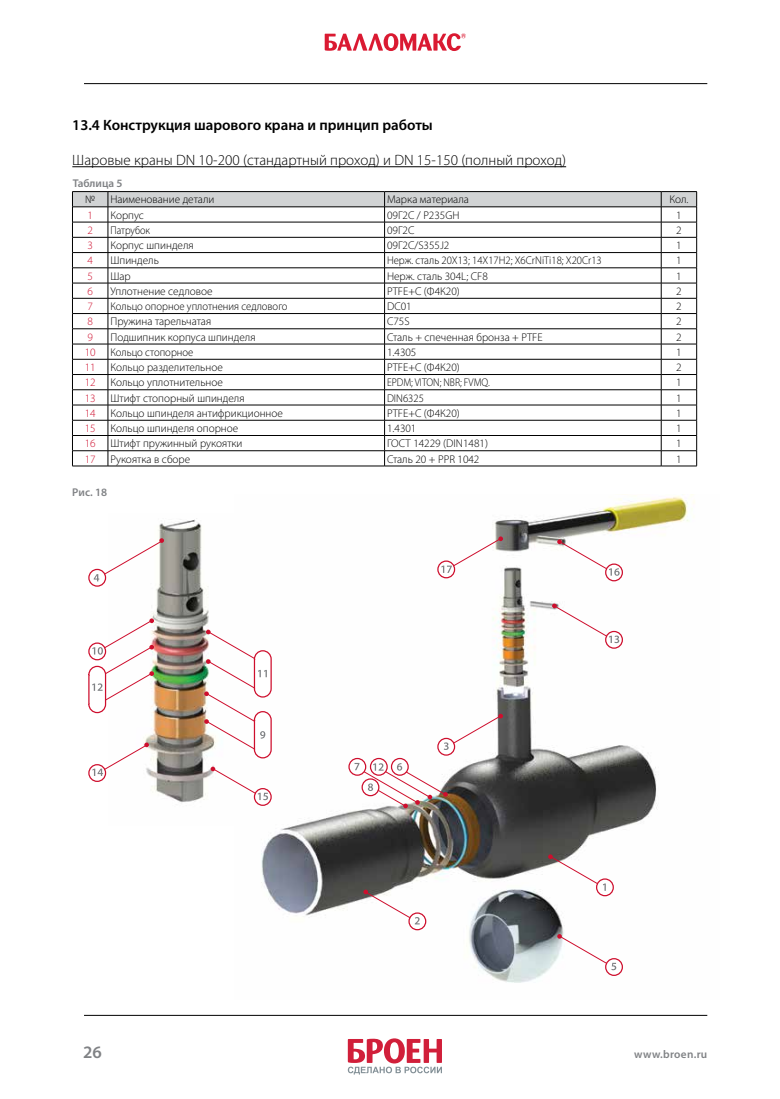
<style>
.page{position:relative;width:780px;height:1099px;background:#fff}
.page>*{position:absolute;margin:0;border:0;box-sizing:border-box;transform-origin:0 0}
.t1{font:600 17.5px "Myriad Pro";color:#808285}
.t2{font:300 15px "Myriad Pro";color:#000}
.t3{font:600 15px "Myriad Pro";color:#000}
.t4{font:300 11.25px "Myriad Pro";color:#000}
.t5{font:300 11.25px "Myriad Pro";color:#000;scale:.95 1}
.t6{font:300 11.25px "Myriad Pro";color:#000;scale:.9 1}
.t7{font:300 11.25px "Myriad Pro";color:#ce0e2d}
.t8{font:600 11.25px "Myriad Pro";color:#808285}
.t9{font:600 11.25px "Myriad Pro";letter-spacing:.025em;color:#808285}
</style>
<div class="page">
<svg style="left:348px;top:1038px;width:94px;height:36px"></svg>
<hr style="left:84px;top:1015px;width:623px;height:1px;background:#000">
<svg style="left:325px;top:33px;width:141px;height:18px"></svg>
<hr style="left:84px;top:83px;width:623px;height:1px;background:#000">
<svg style="left:72px;top:191px;width:625px;height:275px"></svg>
<hr style="left:72px;top:466px;width:36px;height:1px;background:#000">
<hr style="left:108px;top:466px;width:276px;height:1px;background:#000">
<hr style="left:384px;top:466px;width:277px;height:1px;background:#000">
<hr style="left:661px;top:466px;width:35px;height:1px;background:#000">
<hr style="left:72px;top:166px;width:494px;height:1px;background:#000">
<img style="left:261px;top:494px;width:434px;height:489px">
<svg style="left:438px;top:561px;width:16px;height:16px"></svg>
<div style="left:437px;top:560px;width:18px;height:18px;border:1px solid #ce0e2d;border-radius:50%"></div>
<svg style="left:441px;top:536px;width:62px;height:37px"></svg>
<svg style="left:605px;top:564px;width:17px;height:16px"></svg>
<div style="left:605px;top:563px;width:18px;height:18px;border:1px solid #ce0e2d;border-radius:50%"></div>
<svg style="left:557px;top:539px;width:62px;height:36px"></svg>
<svg style="left:605px;top:631px;width:17px;height:17px"></svg>
<div style="left:605px;top:631px;width:18px;height:17px;border:1px solid #ce0e2d;border-radius:50%"></div>
<svg style="left:552px;top:603px;width:67px;height:40px"></svg>
<svg style="left:438px;top:738px;width:16px;height:17px"></svg>
<div style="left:437px;top:737px;width:18px;height:18px;border:1px solid #ce0e2d;border-radius:50%"></div>
<svg style="left:444px;top:713px;width:59px;height:37px"></svg>
<svg style="left:391px;top:758px;width:17px;height:17px"></svg>
<div style="left:391px;top:757px;width:18px;height:18px;border:1px solid #ce0e2d;border-radius:50%"></div>
<svg style="left:370px;top:758px;width:17px;height:17px"></svg>
<div style="left:370px;top:757px;width:18px;height:18px;border:1px solid #ce0e2d;border-radius:50%"></div>
<svg style="left:349px;top:758px;width:16px;height:17px"></svg>
<div style="left:348px;top:757px;width:18px;height:18px;border:1px solid #ce0e2d;border-radius:50%"></div>
<svg style="left:354px;top:763px;width:94px;height:45px"></svg>
<svg style="left:596px;top:879px;width:17px;height:16px"></svg>
<div style="left:596px;top:878px;width:18px;height:18px;border:1px solid #ce0e2d;border-radius:50%"></div>
<svg style="left:548px;top:854px;width:57px;height:36px"></svg>
<svg style="left:605px;top:958px;width:17px;height:17px"></svg>
<div style="left:605px;top:958px;width:18px;height:17px;border:1px solid #ce0e2d;border-radius:50%"></div>
<svg style="left:557px;top:934px;width:59px;height:36px"></svg>
<svg style="left:409px;top:913px;width:16px;height:16px"></svg>
<div style="left:408px;top:912px;width:18px;height:18px;border:1px solid #ce0e2d;border-radius:50%"></div>
<svg style="left:363px;top:889px;width:56px;height:35px"></svg>
<img style="left:145px;top:513px;width:125px;height:312px">
<svg style="left:89px;top:764px;width:16px;height:17px"></svg>
<div style="left:88px;top:764px;width:18px;height:18px;border:1px solid #ce0e2d;border-radius:50%"></div>
<svg style="left:254px;top:788px;width:17px;height:17px"></svg>
<div style="left:254px;top:788px;width:18px;height:17px;border:1px solid #ce0e2d;border-radius:50%"></div>
<svg style="left:92px;top:742px;width:57px;height:34px"></svg>
<svg style="left:210px;top:766px;width:58px;height:34px"></svg>
<svg style="left:204px;top:629px;width:68px;height:130px"></svg>
<svg style="left:88px;top:618px;width:66px;height:95px"></svg>
<svg style="left:89px;top:569px;width:16px;height:17px"></svg>
<div style="left:88px;top:569px;width:18px;height:17px;border:1px solid #ce0e2d;border-radius:50%"></div>
<svg style="left:94px;top:538px;width:70px;height:43px"></svg>
<h2 class="t3" style="left:72px;top:115px;width:362px">13.4 Конструкция шарового крана и принцип работы</h2>
<h2 class="t2" style="left:72px;top:151px;width:495px">Шаровые краны DN 10-200 (стандартный проход) и DN 15-150 (полный проход)</h2>
<p class="t8" style="left:73px;top:176px;width:51px">Таблица 5</p>
<p class="t4" style="left:85px;top:193px;width:11px">№</p>
<p class="t4" style="left:110px;top:193px;width:105px">Наименование детали</p>
<p class="t4" style="left:387px;top:193px;width:83px">Марка материала</p>
<p class="t4" style="left:669px;top:193px;width:21px">Кол.</p>
<p class="t7" style="left:87px;top:208px;width:7px">1</p>
<p class="t4" style="left:110px;top:208px;width:35px">Корпус</p>
<p class="t4" style="left:387px;top:208px;width:74px">09Г2С / P235GH</p>
<p class="t4" style="left:676px;top:208px;width:7px">1</p>
<p class="t7" style="left:87px;top:223px;width:7px">2</p>
<p class="t6" style="left:110px;top:223px;width:46px">Патрубок</p>
<p class="t4" style="left:387px;top:223px;width:29px">09Г2С</p>
<p class="t4" style="left:676px;top:223px;width:7px">2</p>
<p class="t7" style="left:87px;top:239px;width:7px">3</p>
<p class="t4" style="left:110px;top:239px;width:85px">Корпус шпинделя</p>
<p class="t4" style="left:387px;top:239px;width:64px">09Г2С/S355J2</p>
<p class="t4" style="left:676px;top:239px;width:7px">1</p>
<p class="t7" style="left:87px;top:254px;width:7px">4</p>
<p class="t4" style="left:110px;top:254px;width:50px">Шпиндель</p>
<p class="t5" style="left:387px;top:254px;width:227px">Нерж. сталь 20Х13; 14Х17Н2; X6CrNiTi18; X20Cr13</p>
<p class="t4" style="left:676px;top:254px;width:7px">1</p>
<p class="t7" style="left:87px;top:269px;width:7px">5</p>
<p class="t4" style="left:110px;top:269px;width:22px">Шар</p>
<p class="t4" style="left:387px;top:269px;width:102px">Нерж. сталь 304L; CF8</p>
<p class="t4" style="left:676px;top:269px;width:7px">1</p>
<p class="t7" style="left:87px;top:284px;width:7px">6</p>
<p class="t4" style="left:110px;top:284px;width:104px">Уплотнение седловое</p>
<p class="t4" style="left:387px;top:284px;width:74px">PTFE+C (Ф4К20)</p>
<p class="t4" style="left:676px;top:284px;width:7px">2</p>
<p class="t7" style="left:87px;top:299px;width:7px">7</p>
<p class="t5" style="left:110px;top:299px;width:188px">Кольцо опорное уплотнения седлового</p>
<p class="t4" style="left:387px;top:299px;width:26px">DC01</p>
<p class="t4" style="left:676px;top:299px;width:7px">2</p>
<p class="t7" style="left:87px;top:315px;width:7px">8</p>
<p class="t4" style="left:110px;top:315px;width:102px">Пружина тарельчатая</p>
<p class="t4" style="left:387px;top:315px;width:24px">C75S</p>
<p class="t4" style="left:676px;top:315px;width:7px">2</p>
<p class="t7" style="left:87px;top:330px;width:7px">9</p>
<p class="t4" style="left:110px;top:330px;width:147px">Подшипник корпуса шпинделя</p>
<p class="t4" style="left:387px;top:330px;width:157px">Сталь + спеченная бронза + PTFE</p>
<p class="t4" style="left:676px;top:330px;width:7px">2</p>
<p class="t7" style="left:85px;top:345px;width:12px">10</p>
<p class="t5" style="left:110px;top:345px;width:89px">Кольцо стопорное</p>
<p class="t4" style="left:387px;top:345px;width:31px">1.4305</p>
<p class="t4" style="left:676px;top:345px;width:7px">1</p>
<p class="t7" style="left:85px;top:360px;width:12px">11</p>
<p class="t4" style="left:110px;top:360px;width:114px">Кольцо разделительное</p>
<p class="t4" style="left:387px;top:360px;width:74px">PTFE+C (Ф4К20)</p>
<p class="t4" style="left:676px;top:360px;width:7px">2</p>
<p class="t7" style="left:85px;top:376px;width:12px">12</p>
<p class="t4" style="left:110px;top:376px;width:114px">Кольцо уплотнительное</p>
<p class="t6" style="left:387px;top:376px;width:116px">EPDM; VITON; NBR; FVMQ.</p>
<p class="t4" style="left:676px;top:376px;width:7px">1</p>
<p class="t7" style="left:85px;top:391px;width:12px">13</p>
<p class="t4" style="left:110px;top:391px;width:136px">Штифт стопорный шпинделя</p>
<p class="t5" style="left:387px;top:391px;width:40px">DIN6325</p>
<p class="t4" style="left:676px;top:391px;width:7px">1</p>
<p class="t7" style="left:85px;top:406px;width:12px">14</p>
<p class="t4" style="left:110px;top:406px;width:174px">Кольцо шпинделя антифрикционное</p>
<p class="t4" style="left:387px;top:406px;width:74px">PTFE+C (Ф4К20)</p>
<p class="t4" style="left:676px;top:406px;width:7px">1</p>
<p class="t7" style="left:85px;top:421px;width:12px">15</p>
<p class="t4" style="left:110px;top:421px;width:129px">Кольцо шпинделя опорное</p>
<p class="t4" style="left:387px;top:421px;width:31px">1.4301</p>
<p class="t4" style="left:676px;top:421px;width:7px">1</p>
<p class="t7" style="left:85px;top:437px;width:12px">16</p>
<p class="t4" style="left:110px;top:437px;width:134px">Штифт пружинный рукоятки</p>
<p class="t4" style="left:387px;top:437px;width:102px">ГОСТ 14229 (DIN1481)</p>
<p class="t4" style="left:676px;top:437px;width:7px">1</p>
<p class="t7" style="left:85px;top:452px;width:12px">17</p>
<p class="t4" style="left:110px;top:452px;width:81px">Рукоятка в сборе</p>
<p class="t4" style="left:387px;top:452px;width:94px">Сталь 20 + PPR 1042</p>
<p class="t4" style="left:676px;top:452px;width:7px">1</p>
<p class="t8" style="left:72px;top:485px;width:36px">Рис. 18</p>
<h1 class="t1" style="left:83px;top:1040px;width:20px">26</h1>
<p class="t9" style="left:634px;top:1046px;width:75px">www.broen.ru</p>
</div>
